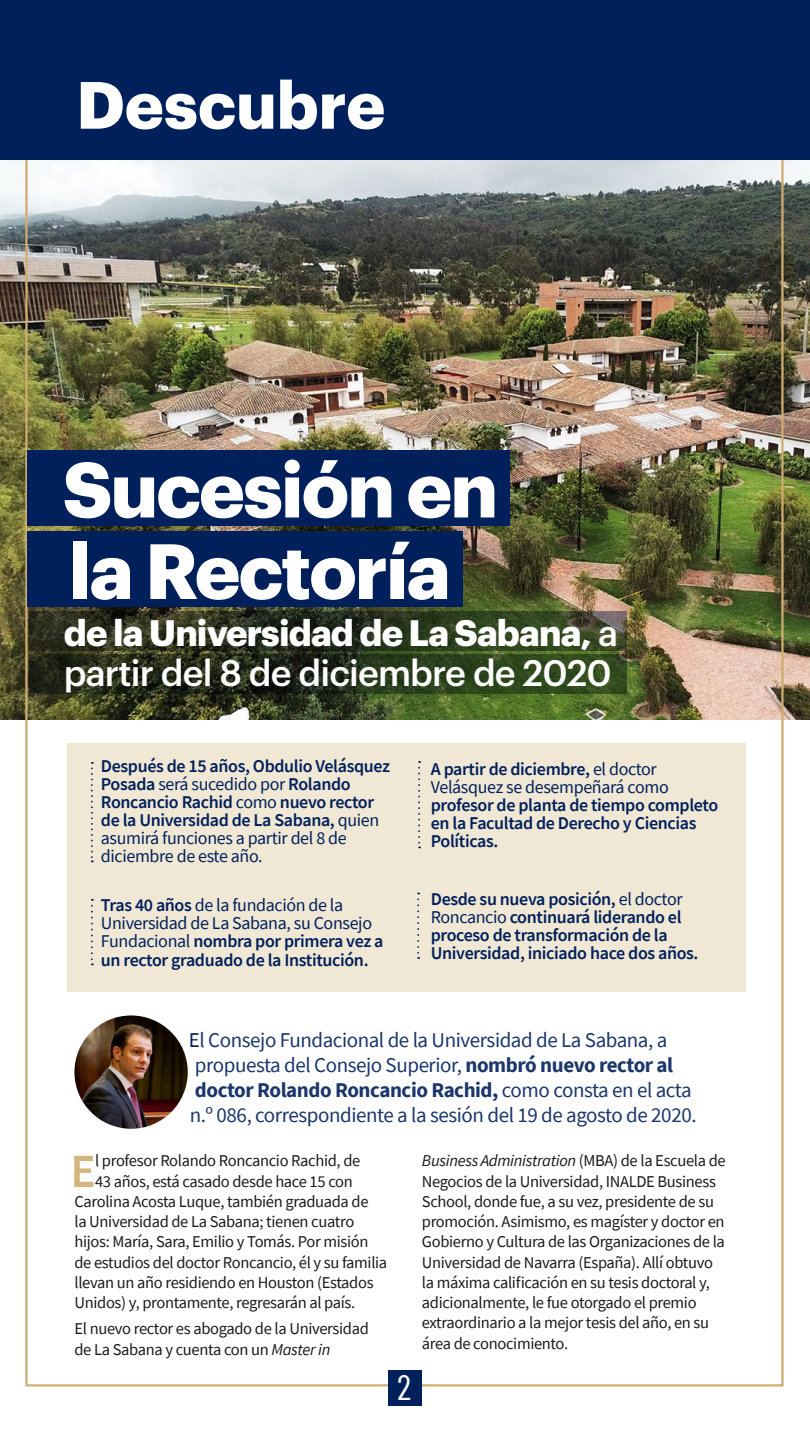
<style>
.page{position:relative;width:810px;height:1440px;background:#fff}
.page>*{position:absolute;margin:0;border:0;box-sizing:border-box;transform-origin:0 0}
.t1{font:700 76.5px "Graphik";letter-spacing:-.025em;color:#fff}
.t2{font:700 65.25px "Graphik";color:#fff}
.t3{font:600 47.47px "Source Sans Pro";color:#d3b67e}
.t4{font:500 36px/40.8px "Graphik";letter-spacing:-.025em;color:#fff}
.t5{font:35.25px "Barlow Condensed";color:#fff}
.t6{font:21px/24.8px "Source Sans Pro";letter-spacing:-.02em;color:#1a366b}
.t7{font:600 18px/18.1px "Source Sans Pro";letter-spacing:-.02em;color:#00205b}
.t8{font:18px/18.1px "Source Sans Pro";letter-spacing:-.02em;color:#00205b}
.t9{font:16.5px/20.2px "Source Sans Pro";letter-spacing:-.02em;color:#1a1a1a}
.s1{font-weight:700}
.s2{font-weight:400}
.s3{font-weight:600}
.s4{color:#00205b}
.s5{font-style:italic}
</style>
<div class="page">
<img style="left:0;top:159px;width:810px;height:561px">
<img style="left:74px;top:1016px;width:114px;height:113px;border-radius:57px">
<div style="left:67px;top:743px;width:679px;height:248px;background:#f0e7d4"></div>
<svg style="left:91px;top:762px;width:2px;height:100px"></svg>
<svg style="left:418px;top:761px;width:2px;height:87px"></svg>
<svg style="left:417px;top:893px;width:2px;height:66px"></svg>
<svg style="left:91px;top:899px;width:2px;height:66px"></svg>
<div style="left:27px;top:531px;width:435px;height:76px;background:#00205b"></div>
<svg style="left:29px;top:611px;width:598px;height:40px;background:#2d3720"></svg>
<svg style="left:29px;top:655px;width:598px;height:39px;background:#27341a"></svg>
<div style="left:27px;top:450px;width:483px;height:76px;background:#00205b"></div>
<div style="left:388px;top:1370px;width:34px;height:35px;background:#00205b"></div>
<div style="left:0;top:0;width:810px;height:159px;background:#00205b"></div>
<h2 class="t2" style="left:76px;top:55px;width:311px">Descubre</h2>
<h1 class="t1" style="left:63px;top:430px;width:437px">Sucesión en</h1>
<h1 class="t1" style="left:69px;top:512px;width:383px">la Rectoría</h1>
<h3 class="t4" style="left:64px;top:609px;width:556px"><span class="s1">de la Universidad de La Sabana,</span> a partir del 8 de diciembre de 2020</h3>
<p class="t7" style="left:101px;top:757px;width:291px">Después de 15 años, Obdulio Velásquez Posada <span class="s2">será sucedido por</span> Rolando Roncancio Rachid <span class="s2">como</span> nuevo rector de la Universidad de La Sabana, <span class="s2">quien asumirá funciones a partir del 8 de diciembre de este año.</span></p>
<p class="t7" style="left:101px;top:896px;width:284px">Tras 40 años <span class="s2">de la fundación de la Universidad de La Sabana, su Consejo Fundacional</span> nombra por primera vez a un rector graduado de la Institución.</p>
<p class="t8" style="left:431px;top:760px;width:239px"><span class="s3">A partir de diciembre,</span> el doctor<br>Velásquez se desempeñará como</p>
<p class="t7" style="left:431px;top:796px;width:289px">profesor de planta de tiempo completo en la Facultad de Derecho y Ciencias<br>Políticas.</p>
<p class="t7" style="left:431px;top:889px;width:269px">Desde su nueva posición, <span class="s2">el doctor Roncancio</span> continuará liderando el proceso de transformación de la Universidad, iniciado hace dos años.</p>
<p class="t6" style="left:189px;top:1028px;width:509px"><span class="s4">E</span>l Consejo Fundacional de la Universidad de La Sabana, a propuesta del Consejo Superior, <span class="s1">nombró nuevo rector al doctor Rolando Roncancio Rachid,</span> como consta en el acta n.º 086, correspondiente a la sesión del 19 de agosto de 2020.</p>
<h3 class="t3" style="left:71px;top:1140px;width:27px">E</h3>
<p class="t9" style="left:95px;top:1151px;width:267px">l profesor Rolando Roncancio Rachid, de</p>
<p class="t9" style="left:95px;top:1171px;width:259px">43 años, está casado desde hace 15 con</p>
<p class="t9" style="left:74px;top:1191px;width:296px">Carolina Acosta Luque, también graduada de</p>
<p class="t9" style="left:74px;top:1211px;width:281px">la Universidad de La Sabana; tienen cuatro</p>
<p class="t9" style="left:74px;top:1232px;width:296px">hijos: María, Sara, Emilio y Tomás. Por misión</p>
<p class="t9" style="left:74px;top:1252px;width:314px">de estudios del doctor Roncancio, él y su familia</p>
<p class="t9" style="left:74px;top:1272px;width:301px">llevan un año residiendo en Houston (Estados</p>
<p class="t9" style="left:74px;top:1292px;width:282px">Unidos) y, prontamente, regresarán al país.</p>
<p class="t9" style="left:74px;top:1319px;width:296px">El nuevo rector es abogado de la Universidad de La Sabana y cuenta con un <span class="s5">Master in</span></p>
<h3 class="t5" style="left:397px;top:1365px;width:16px">2</h3>
<p class="t9" style="left:422px;top:1151px;width:305px"><span class="s5">Business Administration</span> (MBA) de la Escuela de Negocios de la Universidad, INALDE Business School, donde fue, a su vez, presidente de su promoción. Asimismo, es magíster y doctor en Gobierno y Cultura de las Organizaciones de la Universidad de Navarra (España). Allí obtuvo la máxima calificación en su tesis doctoral y, adicionalmente, le fue otorgado el premio extraordinario a la mejor tesis del año, en su área de conocimiento.</p>
</div>
